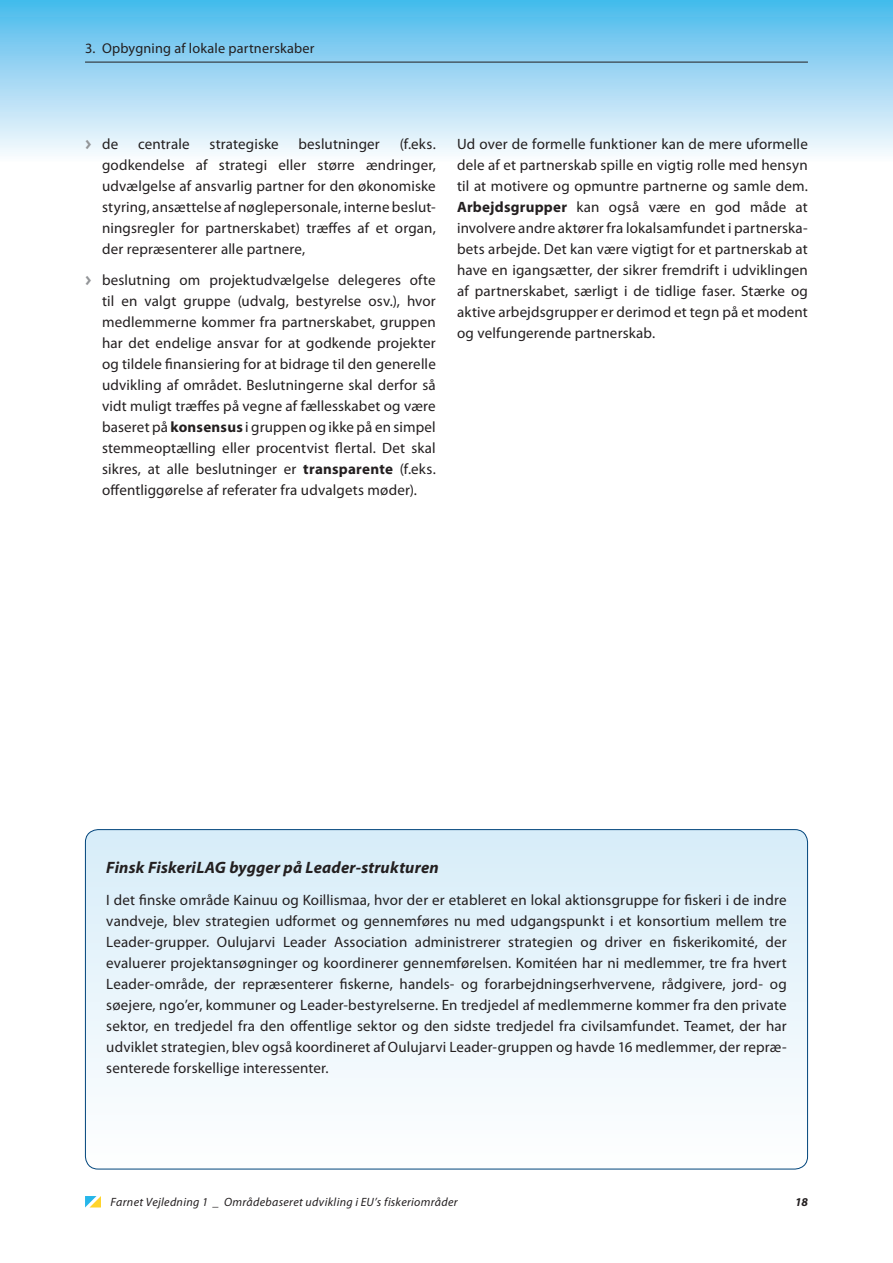
<style>
.page{position:relative;width:893px;height:1263px;background:#fff}
.page>*{position:absolute;margin:0;border:0;box-sizing:border-box;transform-origin:0 0}
.t1{font:italic 700 16.5px "Myriad Pro";letter-spacing:.015em;color:#231f20}
.t2{font:15px/21px "Myriad Pro";letter-spacing:.01em;color:#231f20;text-align:justify}
.t3{font:14.25px "Myriad Pro";letter-spacing:.015em;color:#231f20}
.t4{font:italic 12px "Myriad Pro";letter-spacing:.025em;color:#231f20}
.t5{font:italic 700 12px "Myriad Pro";color:#231f20}
.s1{font-family:"Meta Plus Bold Caps";color:#939598}
.s2{font-weight:700}
</style>
<div class="page">
<div style="left:0;top:0;width:893px;height:162px;background:linear-gradient(to bottom,#49b9ec,#fefbfd)"></div>
<svg style="left:85px;top:1196px;width:16px;height:11px"></svg>
<div style="left:85px;top:830px;width:722px;height:339px;background:linear-gradient(to bottom,#d7edf9,#fefefe);border-radius:13px"></div>
<hr style="left:85px;top:62px;width:723px;height:1px;background:#231f20">
<p class="t3" style="left:85px;top:40px;width:231px">3. Opbygning af lokale partnerskaber</p>
<p class="t2" style="left:102px;top:133px;width:335px;text-indent:298px">(f.eks. godkendelse af strategi eller større ændringer, udvælgelse af ansvarlig partner for den økonomiske styring, ansættelse af nøglepersonale, interne beslut&shy;ningsregler for partnerskabet) træffes af et organ, der repræsenterer alle partnere,</p>
<p class="t2" style="left:102px;top:269px;width:335px;text-indent:-17px"><span class="s1">&gt;</span> beslutning om projektudvælgelse delegeres ofte til en valgt gruppe (udvalg, bestyrelse osv.), hvor medlemmerne kommer fra partnerskabet, gruppen har det endelige ansvar for at godkende projekter og tildele finansiering for at bidrage til den generelle udvikling af området. Beslutningerne skal derfor så vidt muligt træffes på vegne af fællesskabet og være baseret på <span class="s2">konsensus</span> i gruppen og ikke på en simpel stemmeoptælling eller procentvist flertal. Det skal sikres, at alle beslutninger er <span class="s2">transparente</span> (f.eks. offentliggørelse af referater fra udvalgets møder).</p>
<p class="t2" style="left:85px;top:133px;width:35px"><span class="s1">&gt;</span> de</p>
<p class="t2" style="left:138px;top:133px;width:53px">centrale</p>
<p class="t2" style="left:209px;top:133px;width:71px">strategiske</p>
<p class="t2" style="left:298px;top:133px;width:83px">beslutninger</p>
<p class="t2" style="left:457px;top:133px;width:352px">Ud over de formelle funktioner kan de mere uformelle dele af et partnerskab spille en vigtig rolle med hensyn til at motivere og opmuntre partnerne og samle dem.<br><span class="s2">Arbejdsgrupper</span> kan også være en god måde at involvere andre aktører fra lokalsamfundet i partnerska&shy;bets arbejde. Det kan være vigtigt for et partnerskab at have en igangsætter, der sikrer fremdrift i udviklingen af partnerskabet, særligt i de tidlige faser. Stærke og aktive arbejdsgrupper er derimod et tegn på et modent og velfungerende partnerskab.</p>
<p class="t1" style="left:106px;top:857px;width:334px">Finsk FiskeriLAG bygger på Leader-strukturen</p>
<p class="t2" style="left:106px;top:889px;width:682px">I det finske område Kainuu og Koillismaa, hvor der er etableret en lokal aktionsgruppe for fiskeri i de indre vandveje, blev strategien udformet og gennemføres nu med udgangspunkt i et konsortium mellem tre Leader-grupper. Oulujarvi Leader Association administrerer strategien og driver en fiskerikomité, der evaluerer projektansøgninger og koordinerer gennemførelsen. Komitéen har ni medlemmer, tre fra hvert Leader-område, der repræsenterer fiskerne, handels- og forarbejdningserhvervene, rådgivere, jord- og søejere, ngo’er, kommuner og Leader-bestyrelserne. En tredjedel af medlemmerne kommer fra den private sektor, en tredjedel fra den offentlige sektor og den sidste tredjedel fra civilsamfundet. Teamet, der har udviklet strategien, blev også koordineret af Oulujarvi Leader-gruppen og havde 16 medlemmer, der repræ&shy;senterede forskellige interessenter.</p>
<p class="t4" style="left:111px;top:1194px;width:349px">Farnet Vejledning 1 _ Områdebaseret udvikling i EU’s fiskeriområder</p>
<p class="t5" style="left:795px;top:1194px;width:14px">18</p>
</div>
